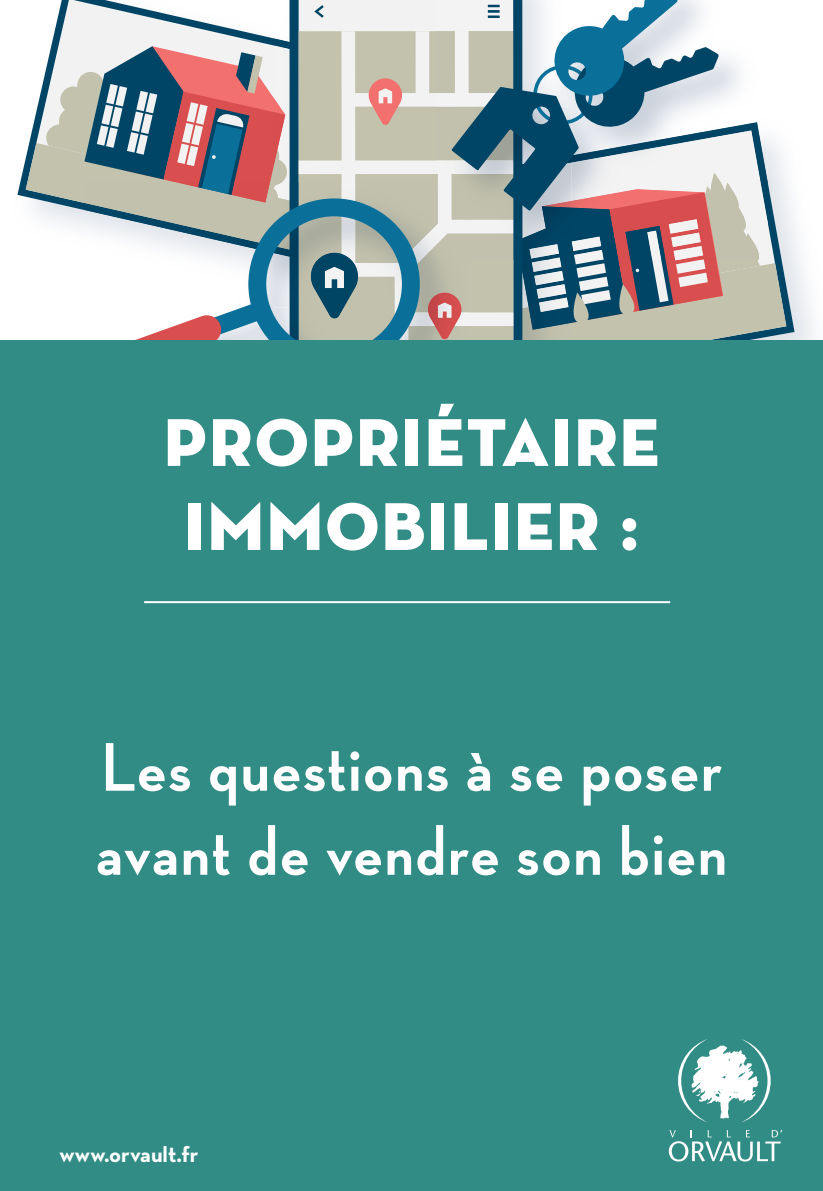
<style>
.page{position:relative;width:823px;height:1191px;background:#fff}
.page>*{position:absolute;margin:0;border:0;box-sizing:border-box;transform-origin:0 0}
.t1{font:700 70px/84px "Neutra Disp";letter-spacing:.03em;color:#fff}
.t2{font:68.6px/84px "Neutra Disp Titling";letter-spacing:.03em;color:#fff}
.t3{font:700 22px "Neutra Text";color:#fff}
</style>
<div class="page">
<svg style="left:785px;top:142px;width:9px;height:198px;fill:#eceef2"></svg>
<svg style="left:26px;top:0;width:759px;height:340px"></svg>
<div style="left:0;top:340px;width:822px;height:851px;background:#318c85"></div>
<hr style="left:144px;top:601px;width:525px;height:2px;background:#fff">
<svg style="left:678px;top:1039px;width:92px;height:83px"></svg>
<svg style="left:668px;top:1130px;width:113px;height:31px"></svg>
<p class="t2" style="left:164px;top:401px;width:496px">PROPRIÉTAIRE<br>IMMOBILIER :</p>
<p class="t1" style="left:96px;top:726px;width:631px">Les questions à se poser avant de vendre son bien</p>
<p class="t3" style="left:60px;top:1140px;width:140px">www.orvault.fr</p>
</div>
